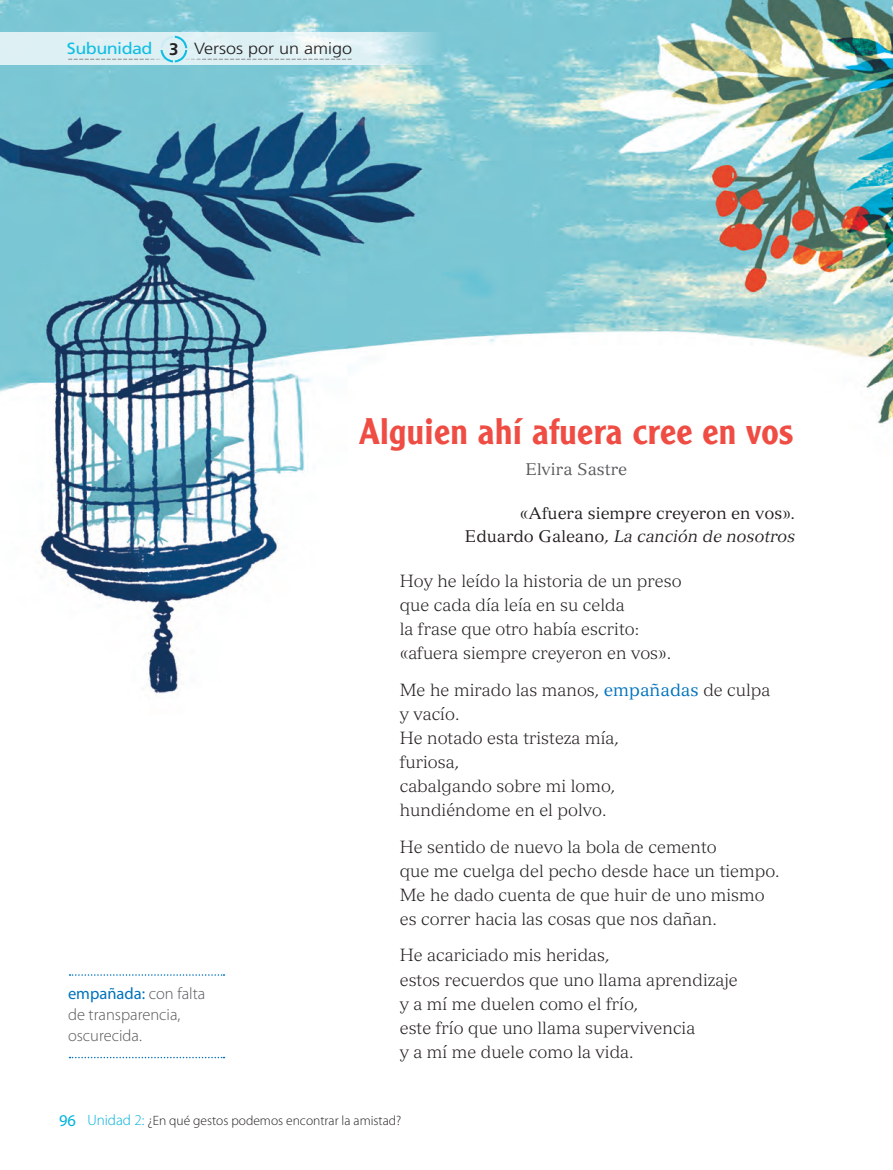
<style>
.page{position:relative;width:893px;height:1170px;background:#fff}
.page>*{position:absolute;margin:0;border:0;box-sizing:border-box;transform-origin:0 0}
.t1{font:500 36px "Clearface Gothic LT";letter-spacing:.01em;color:#ef4d44}
.t2{font:300 17.25px/24px "Versailles LT Std";color:#231f20}
.t3{font:16.5px/22.5px "Versailles LT Std";color:#231f20;text-align:right}
.t4{font:300 16.5px/21px "Myriad Pro";color:#57585a}
.t5{font:16.5px "Versailles LT Std";color:#57585a}
.t6{font:16.5px "Myriad Pro";color:#00b2dd}
.t7{font:300 16.2px "Frutiger LT Std";color:#231f20;scale:1.11 1}
.t8{font:300 13.5px "Myriad Pro";color:#231f20}
.s1{font-weight:400;color:#11bee3}
.s2{font-weight:700;font-size:16.8px}
.s3{font-weight:400;color:#0072bc}
.s4{font-style:italic}
.s5{font-size:15px;color:#00b2dd}
</style>
<div class="page">
<img style="left:0;top:0;width:893px;height:696px">
<svg style="left:70px;top:974px;width:154px;height:1px"></svg>
<svg style="left:70px;top:1056px;width:154px;height:2px"></svg>
<svg style="left:0;top:32px;width:451px;height:33px;background:#cce9ee"></svg>
<svg style="left:69px;top:36px;width:282px;height:26px;background:#daeef1"></svg>
<p class="t7" style="left:67px;top:39px;width:258px"><span class="s1">Subunidad</span> <span class="s2">3</span> Versos por un amigo</p>
<p class="t4" style="left:68px;top:982px;width:139px"><span class="s3">empañada:</span> con falta de transparencia, oscurecida.</p>
<h1 class="t1" style="left:359px;top:409px;width:436px">Alguien ahí afuera cree en vos</h1>
<p class="t5" style="left:525px;top:459px;width:103px">Elvira Sastre</p>
<p class="t3" style="left:465px;top:502px;width:332px">«Afuera siempre creyeron en vos».<br>Eduardo Galeano, <span class="s4">La canción de nosotros</span></p>
<p class="t2" style="left:400px;top:569px;width:283px">Hoy he leído la historia de un preso que cada día leía en su celda<br>la frase que otro había escrito: «afuera siempre creyeron en vos».</p>
<p class="t2" style="left:400px;top:677px;width:372px">Me he mirado las manos, <span class="s3">empañadas</span> de culpa y vacío.<br>He notado esta tristeza mía,<br>furiosa,<br>cabalgando sobre mi lomo,<br>hundiéndome en el polvo.</p>
<p class="t2" style="left:400px;top:834px;width:381px">He sentido de nuevo la bola de cemento<br>que me cuelga del pecho desde hace un tiempo.<br>Me he dado cuenta de que huir de uno mismo es correr hacia las cosas que nos dañan.</p>
<p class="t2" style="left:400px;top:943px;width:340px">He acariciado mis heridas,<br>estos recuerdos que uno llama aprendizaje y a mí me duelen como el frío,<br>este frío que uno llama supervivencia<br>y a mí me duele como la vida.</p>
<p class="t6" style="left:59px;top:1111px;width:18px">96</p>
<p class="t8" style="left:87px;top:1113px;width:315px"><span class="s5">Unidad 2:</span> ¿En qué gestos podemos encontrar la amistad?</p>
</div>
